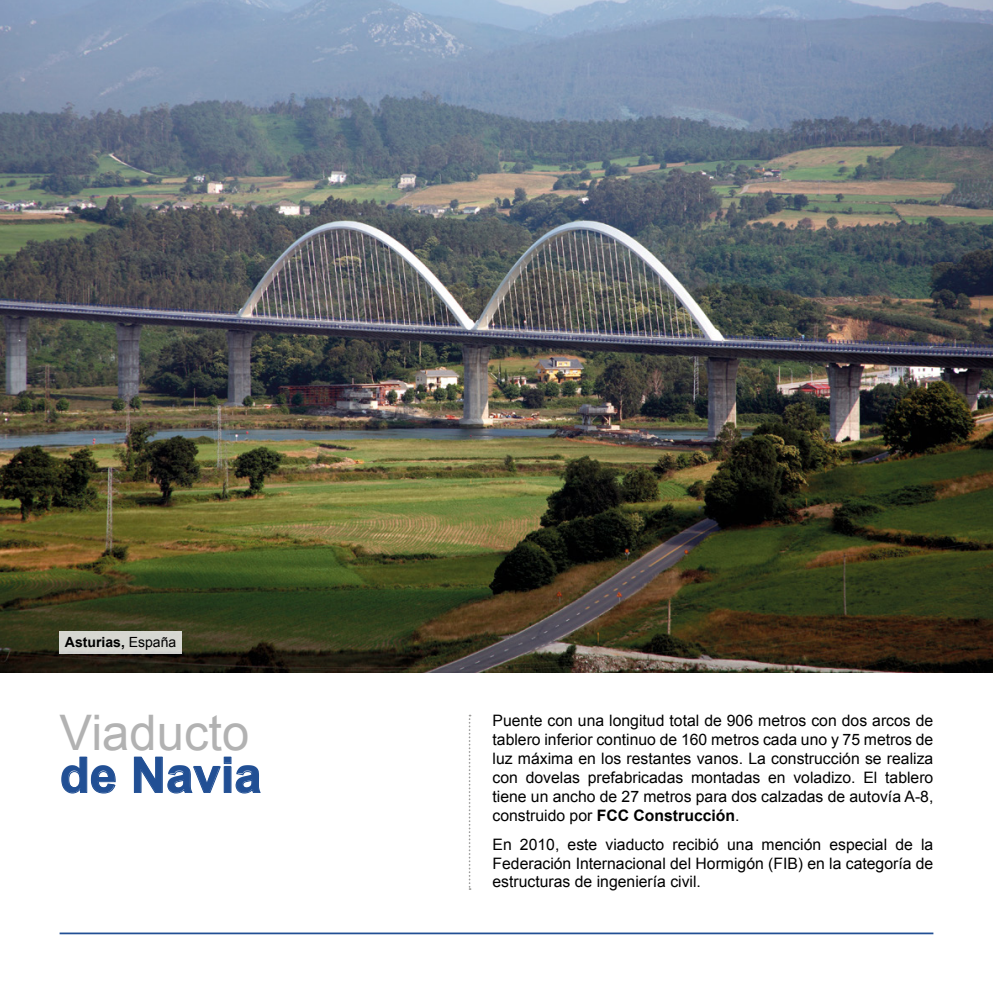
<style>
.page{position:relative;width:993px;height:993px;background:#fff}
.page>*{position:absolute;margin:0;border:0;box-sizing:border-box;transform-origin:0 0}
.t1{font:49px "Arial";color:#b2b2b2}
.t2{font:700 49px "Arial";color:#214f94}
.t3{font:15.75px/18.9px "Arial";color:#000;text-align:justify}
.t4{font:700 14px "Arial";color:#000}
.s1{font-weight:400}
.s2{font-weight:700}
</style>
<div class="page">
<hr style="left:60px;top:932px;width:873px;height:1px;background:#214f94">
<img style="left:0;top:0;width:992px;height:672px">
<svg style="left:468px;top:714px;width:2px;height:175px"></svg>
<div style="left:60px;top:631px;width:122px;height:22px;background:#d6d7d1"></div>
<svg style="left:61px;top:756px;width:55px;height:37px"></svg>
<svg style="left:133px;top:756px;width:128px;height:37px"></svg>
<p class="t4" style="left:65px;top:633px;width:113px">Asturias, <span class="s1">España</span></p>
<p class="t1" style="left:60px;top:700px;width:191px">Viaducto</p>
<p class="t2" style="left:60px;top:742px;width:203px">de Navia</p>
<p class="t3" style="left:492px;top:711px;width:442px">Puente con una longitud total de 906 metros con dos arcos de tablero inferior continuo de 160 metros cada uno y 75 metros de luz máxima en los restantes vanos. La construcción se realiza con dovelas prefabricadas montadas en voladizo. El tablero tiene un ancho de 27 metros para dos calzadas de autovía A-8, construido por <span class="s2">FCC Construcción</span>.</p>
<p class="t3" style="left:492px;top:834px;width:442px">En 2010, este viaducto recibió una mención especial de la Federación Internacional del Hormigón (FIB) en la categoría de estructuras de ingeniería civil.</p>
</div>
